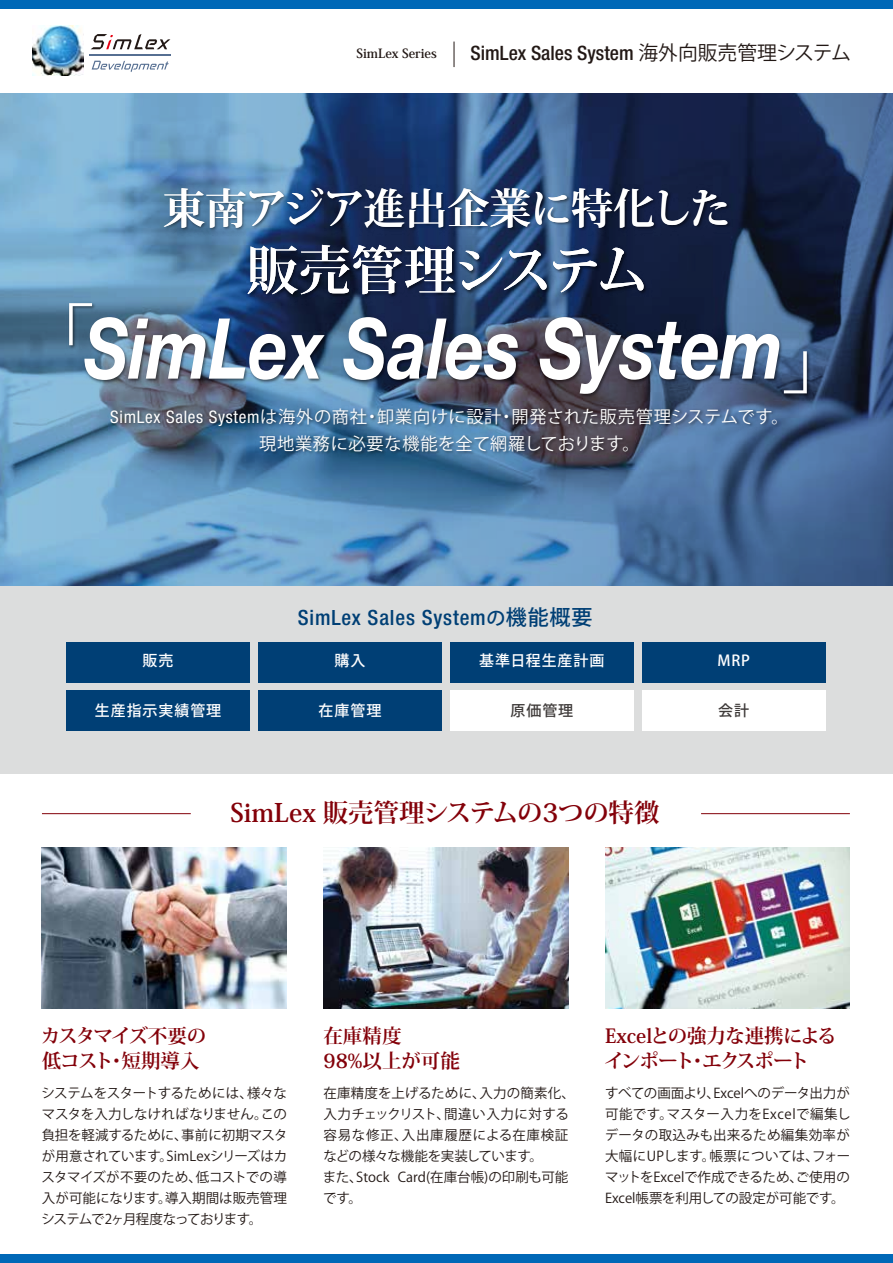
<style>
.page{position:relative;width:893px;height:1263px;background:#fff}
.page>*{position:absolute;margin:0;border:0;box-sizing:border-box;transform-origin:0 0}
.t1{font:italic 700 84.15px "Helvetica Neue";color:#fff;scale:.82 1}
.t2{font:700 52.5px "Koz Min Pr 6 N";letter-spacing:-.05em;color:#fff}
.t3{font:700 42px "Koz Min Pr 6 N";letter-spacing:-.03em;color:#fff}
.t4{font:700 25.5px "Koz Min Pro";letter-spacing:-.005em;color:#830009}
.t5{font:500 condensed 21px "Helvetica Neue LT Std";letter-spacing:.04em;color:#003f75}
.t6{font:500 condensed 19.8px "Helvetica Neue LT Std";color:#221815}
.t7{font:700 19.5px/25.5px "Koz Min Pr 6 N";letter-spacing:-.02em;color:#830009}
.t8{font:700 19.5px/25.5px "Koz Min Pr 6 N";letter-spacing:-.07em;color:#830009}
.t9{font:700 19.5px/25.5px "Koz Min Pr 6 N";color:#830009}
.t10{font:17.25px/27px "Koz Go Pr 6 N";letter-spacing:.04em;color:#fff;text-align:center}
.t11{font:500 15px "Koz Go Pr 6 N";letter-spacing:.06em;color:#fff}
.t12{font:500 15px "Koz Go Pr 6 N";letter-spacing:.06em;color:#3e3a39}
.t13{font:13.5px/21px "Koz Go Pr 6 N";color:#221815;text-align:justify}
.t14{font:700 12.6px "Koz Min Pr 6 N";color:#221815}
.s1{font-family:"Koz Go Pro";font-weight:400;font-stretch:normal}
.s2{font-family:"Helvetica Neue LT Std";font-stretch:condensed}
.s3{font-family:"Koz Go Pr 6 N";font-stretch:normal;font-size:18.9px}
.s4{font-family:"Koz Go Pr 6 N";font-stretch:normal}
</style>
<div class="page">
<svg style="left:0;top:94px;width:893px;height:493px;background:#4f769e"></svg>
<svg style="left:454px;top:42px;width:1px;height:25px"></svg>
<img style="left:108px;top:434px;width:678px;height:27px">
<img style="left:161px;top:184px;width:574px;height:94px">
<hr style="left:701px;top:813px;width:149px;height:1px;background:#830009">
<hr style="left:42px;top:813px;width:149px;height:1px;background:#830009">
<div style="left:0;top:587px;width:893px;height:187px;background:#dcdddd"></div>
<div style="left:66px;top:642px;width:184px;height:40px;background:#003f75"></div>
<div style="left:258px;top:642px;width:184px;height:40px;background:#003f75"></div>
<div style="left:450px;top:642px;width:184px;height:40px;background:#003f75"></div>
<div style="left:642px;top:642px;width:184px;height:40px;background:#003f75"></div>
<div style="left:66px;top:690px;width:184px;height:41px;background:#003f75"></div>
<div style="left:258px;top:690px;width:184px;height:41px;background:#003f75"></div>
<div style="left:450px;top:690px;width:184px;height:41px;background:#fff"></div>
<div style="left:642px;top:690px;width:184px;height:41px;background:#fff"></div>
<div style="left:0;top:0;width:893px;height:9px;background:#0068b7"></div>
<img style="left:22px;top:278px;width:801px;height:156px">
<div style="left:0;top:1254px;width:893px;height:9px;background:#0068b7"></div>
<img style="left:42px;top:847px;width:245px;height:162px">
<img style="left:323px;top:847px;width:245px;height:162px">
<img style="left:605px;top:847px;width:245px;height:162px">
<img style="left:33px;top:26px;width:50px;height:50px">
<hr style="left:89px;top:55px;width:82px;height:1px;background:#566f92">
<svg style="left:91px;top:34px;width:79px;height:15px"></svg>
<svg style="left:92px;top:61px;width:77px;height:11px"></svg>
<p class="t14" style="left:356px;top:46px;width:82px">SimLex Series</p>
<h3 class="t6" style="left:471px;top:41px;width:382px">SimLex Sales System <span class="s1">海外向販売管理システム</span></h3>
<h3 class="t3" style="left:163px;top:184px;width:569px">東南アジア進出企業に特化した</h3>
<h2 class="t2" style="left:246px;top:241px;width:404px">販売管理システム</h2>
<h1 class="t1" style="left:25px;top:283px;width:1008px"><sup>「</sup>SimLex Sales System<sub>」</sub></h1>
<p class="t10" style="left:110px;top:403px;width:680px"><span class="s2">SimLex Sales System</span>は海外の商社・卸業向けに設計・開発された販売管理システムです。現地業務に必要な機能を全て網羅しております。</p>
<h3 class="t5" style="left:298px;top:605px;width:296px">SimLex Sales System<span class="s3">の</span><span class="s4">機能概要</span></h3>
<p class="t11" style="left:143px;top:652px;width:32px">販売</p>
<p class="t11" style="left:335px;top:652px;width:32px">購入</p>
<p class="t11" style="left:479px;top:652px;width:127px">基準日程生産計画</p>
<p class="t11" style="left:717px;top:652px;width:34px">MRP</p>
<p class="t11" style="left:95px;top:702px;width:128px">生産指示実績管理</p>
<p class="t11" style="left:319px;top:702px;width:64px">在庫管理</p>
<p class="t12" style="left:510px;top:702px;width:64px">原価管理</p>
<p class="t12" style="left:718px;top:702px;width:32px">会計</p>
<h3 class="t4" style="left:231px;top:794px;width:431px">SimLex 販売管理システムの3つの特徴</h3>
<h3 class="t8" style="left:41px;top:1023px;width:167px">カスタマイズ不要の低コスト・短期導入</h3>
<h3 class="t9" style="left:323px;top:1023px;width:138px">在庫精度<br>98%以上が可能</h3>
<h3 class="t7" style="left:604px;top:1023px;width:234px">Excelとの強力な連携によるインポート・エクスポート</h3>
<p class="t13" style="left:323px;top:1082px;width:253px;text-align:left">在庫精度を上げるために、入力の簡素化、入力チェックリスト、間違い入力に対する容易な修正、入出庫履歴による在庫検証などの様々な機能を実装しています。<br>また、Stock Card(在庫台帳)の印刷も可能です。</p>
<p class="t13" style="left:605px;top:1082px;width:247px">すべての画面より、Excelへのデータ出力が可能です。マスター入力をExcelで編集しデータの取込みも出来るため編集効率が大幅にUPします。帳票については、フォーマットをExcelで作成できるため、ご使用のExcel帳票を利用しての設定が可能です。</p>
<p class="t13" style="left:41px;top:1082px;width:248px">システムをスタートするためには、様々なマスタを入力しなければなりません。この負担を軽減するために、事前に初期マスタが用意されています。SimLexシリーズはカスタマイズが不要のため、低コストでの導入が可能になります。導入期間は販売管理システムで2ヶ月程度なっております。</p>
</div>
